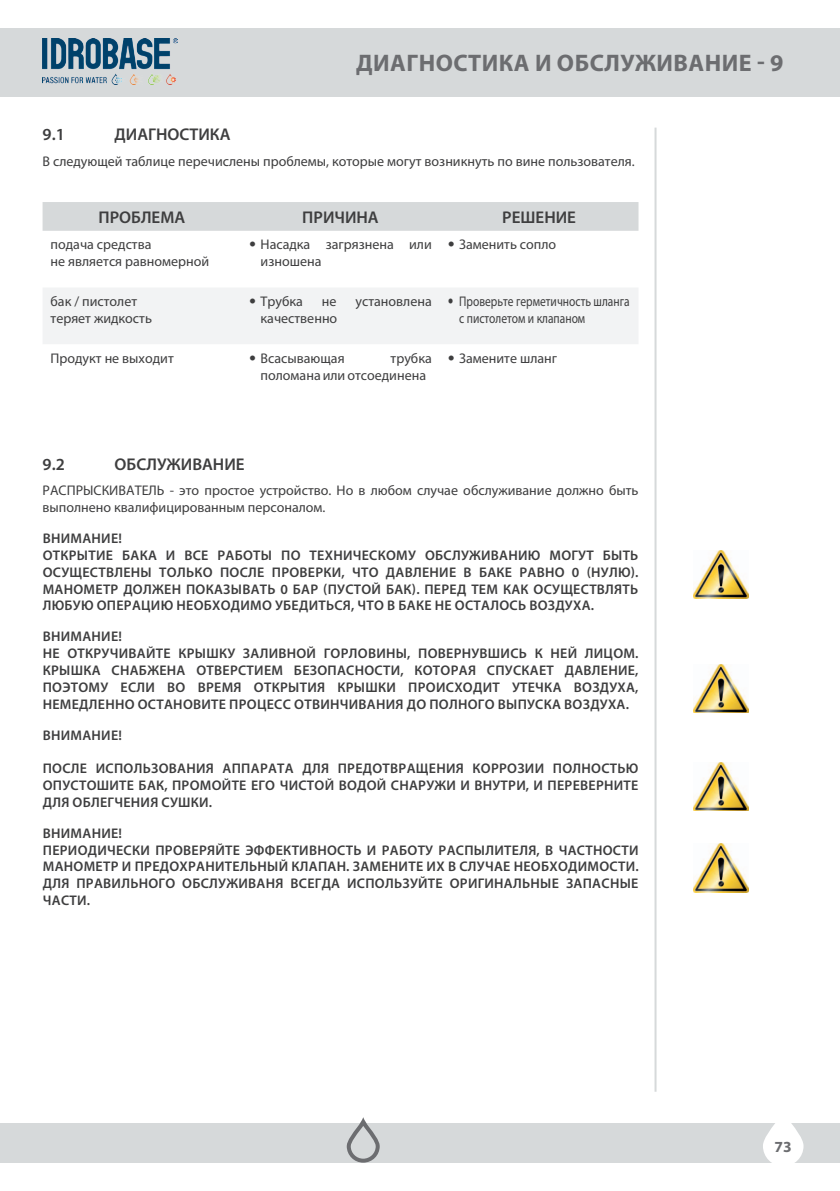
<style>
.page{position:relative;width:840px;height:1191px;background:#fff}
.page>*{position:absolute;margin:0;border:0;box-sizing:border-box;transform-origin:0 0}
.t1{font:700 24px "Myriad Pro";letter-spacing:.02em;color:#6c6d70}
.t2{font:600 17px "Myriad Pro";color:#3e3e3f}
.t3{font:700 15.4px "Myriad Pro";color:#6c6d70}
.t4{font:600 14px/16.8px "Myriad Pro";letter-spacing:.02em;color:#3e3e3f}
.t5{font:14px/16.8px "Myriad Pro";color:#3e3e3f}
.t6{font:14px/16.8px "Myriad Pro";color:#3e3e3f;scale:.82 1}
.s1{font-family:"Helvetica Neue LT Std";font-stretch:condensed}
</style>
<div class="page">
<div style="left:0;top:1123px;width:839px;height:39px;background:#d6d9da"></div>
<div style="left:0;top:28px;width:839px;height:68px;background:#d6d9da"></div>
<svg style="left:762px;top:1123px;width:41px;height:40px"></svg>
<svg style="left:346px;top:1117px;width:33px;height:45px"></svg>
<hr style="left:654px;top:128px;width:2px;height:963px;background:#d6d9da">
<img style="left:693px;top:550px;width:55px;height:48px">
<img style="left:693px;top:664px;width:55px;height:49px">
<img style="left:693px;top:762px;width:55px;height:48px">
<img style="left:693px;top:844px;width:55px;height:48px">
<img style="left:43px;top:38px;width:135px;height:46px">
<div style="left:43px;top:202px;width:595px;height:29px;background:#d6d9da"></div>
<div style="left:43px;top:288px;width:595px;height:56px;background:#f2f3f4"></div>
<h1 class="t1" style="left:356px;top:48px;width:428px">ДИАГНОСТИКА И ОБСЛУЖИВАНИЕ - 9</h1>
<p class="t2" style="left:43px;top:124px;width:24px">9.1</p>
<p class="t2" style="left:115px;top:124px;width:117px">ДИАГНОСТИКА</p>
<p class="t5" style="left:43px;top:152px;width:593px">В следующей таблице перечислены проблемы, которые могут возникнуть по вине пользователя.</p>
<p class="t2" style="left:98px;top:206px;width:88px">ПРОБЛЕМА</p>
<p class="t2" style="left:302px;top:206px;width:78px">ПРИЧИНА</p>
<p class="t2" style="left:502px;top:206px;width:75px">РЕШЕНИЕ</p>
<p class="t5" style="left:51px;top:236px;width:160px">подача средства<br>не является равномерной</p>
<p class="t5" style="left:260px;top:236px;width:173px;text-indent:-11px"><span class="s1">•</span> Насадка загрязнена или изношена</p>
<p class="t5" style="left:447px;top:236px;width:110px"><span class="s1">•</span> Заменить сопло</p>
<p class="t5" style="left:51px;top:293px;width:103px">бак / пистолет теряет жидкость</p>
<p class="t5" style="left:249px;top:293px;width:55px"><span class="s1">•</span> Трубка</p>
<p class="t5" style="left:322px;top:293px;width:16px">не</p>
<p class="t5" style="left:355px;top:293px;width:78px">установлена</p>
<p class="t6" style="left:459px;top:293px;width:209px;text-indent:-11px"><span class="s1">•</span> Проверьте герметичность шланга с пистолетом и клапаном</p>
<p class="t5" style="left:260px;top:309px;width:78px">качественно</p>
<p class="t5" style="left:260px;top:349px;width:173px;text-indent:130px">трубка поломана или отсоединена</p>
<p class="t5" style="left:447px;top:349px;width:111px"><span class="s1">•</span> Заменитe шланг</p>
<p class="t5" style="left:51px;top:349px;width:125px">Продукт не выходит</p>
<p class="t5" style="left:249px;top:349px;width:97px"><span class="s1">•</span> Всасывающая</p>
<p class="t2" style="left:43px;top:453px;width:24px">9.2</p>
<p class="t2" style="left:115px;top:453px;width:131px">ОБСЛУЖИВАНИЕ</p>
<p class="t5" style="left:43px;top:482px;width:597px">РАСПРЫСКИВАТЕЛЬ - это простое устройство. Но в любом случае обслуживание должно быть выполнено квалифицированным персоналом.</p>
<p class="t4" style="left:43px;top:529px;width:81px">ВНИМАНИЕ!<br>Открытие</p>
<p class="t4" style="left:122px;top:546px;width:10px">бака</p>
<p class="t4" style="left:166px;top:546px;width:27px">и все</p>
<p class="t4" style="left:217px;top:546px;width:10px">работы</p>
<p class="t4" style="left:281px;top:546px;width:10px">по</p>
<p class="t4" style="left:309px;top:546px;width:10px">техническому</p>
<p class="t4" style="left:425px;top:546px;width:11px">обслуживанию</p>
<p class="t4" style="left:549px;top:546px;width:10px">могут</p>
<p class="t4" style="left:602px;top:546px;width:10px">быть</p>
<p class="t4" style="left:43px;top:563px;width:10px">осуществлены</p>
<p class="t4" style="left:159px;top:563px;width:10px">только</p>
<p class="t4" style="left:220px;top:563px;width:10px">после</p>
<p class="t4" style="left:272px;top:563px;width:10px">проверки</p>
<p class="t4" style="left:341px;top:563px;width:20px">, что</p>
<p class="t4" style="left:386px;top:563px;width:10px">давление</p>
<p class="t4" style="left:463px;top:563px;width:25px">в баке</p>
<p class="t4" style="left:519px;top:563px;width:10px">равно</p>
<p class="t4" style="left:571px;top:563px;width:30px">0 (нулю</p>
<p class="t4" style="left:630px;top:563px;width:9px">).</p>
<p class="t4" style="left:43px;top:580px;width:22px">Манометр</p>
<p class="t4" style="left:123px;top:580px;width:11px">должен</p>
<p class="t4" style="left:186px;top:580px;width:10px">показывать</p>
<p class="t4" style="left:280px;top:580px;width:22px">0 бар</p>
<p class="t4" style="left:323px;top:580px;width:15px">(пустой</p>
<p class="t4" style="left:386px;top:580px;width:10px">бак</p>
<p class="t4" style="left:412px;top:580px;width:31px">). Перед</p>
<p class="t4" style="left:471px;top:580px;width:10px">тем</p>
<p class="t4" style="left:502px;top:580px;width:10px">как</p>
<p class="t4" style="left:533px;top:580px;width:10px">осуществлять</p>
<p class="t4" style="left:43px;top:597px;width:12px">любую</p>
<p class="t4" style="left:97px;top:597px;width:11px">операцию</p>
<p class="t4" style="left:176px;top:597px;width:11px">необходимо</p>
<p class="t4" style="left:275px;top:597px;width:10px">убедиться</p>
<p class="t4" style="left:351px;top:597px;width:16px">,что</p>
<p class="t4" style="left:387px;top:597px;width:21px">в баке</p>
<p class="t4" style="left:434px;top:597px;width:30px">не осталось</p>
<p class="t4" style="left:529px;top:597px;width:10px">воздуха</p>
<p class="t4" style="left:590px;top:597px;width:5px">.</p>
<p class="t4" style="left:43px;top:628px;width:81px">ВНИМАНИЕ!<br>Не откручивайте</p>
<p class="t4" style="left:178px;top:644px;width:11px">крышку</p>
<p class="t4" style="left:243px;top:644px;width:10px">заливной</p>
<p class="t4" style="left:323px;top:644px;width:11px">горловины</p>
<p class="t4" style="left:407px;top:644px;width:21px">, повернувшись</p>
<p class="t4" style="left:534px;top:644px;width:26px">к ней</p>
<p class="t4" style="left:584px;top:644px;width:11px">лицом</p>
<p class="t4" style="left:635px;top:644px;width:5px">.</p>
<p class="t4" style="left:43px;top:661px;width:20px">Крышка</p>
<p class="t4" style="left:111px;top:661px;width:11px">снабжена</p>
<p class="t4" style="left:196px;top:661px;width:10px">отверстием</p>
<p class="t4" style="left:294px;top:661px;width:10px">безопасности</p>
<p class="t4" style="left:400px;top:661px;width:24px">, которая</p>
<p class="t4" style="left:486px;top:661px;width:10px">спускает</p>
<p class="t4" style="left:564px;top:661px;width:10px">давление</p>
<p class="t4" style="left:635px;top:661px;width:5px">,</p>
<p class="t4" style="left:43px;top:678px;width:11px">поэтому</p>
<p class="t4" style="left:120px;top:678px;width:10px">если</p>
<p class="t4" style="left:167px;top:678px;width:10px">во</p>
<p class="t4" style="left:198px;top:678px;width:10px">время</p>
<p class="t4" style="left:254px;top:678px;width:10px">открытия</p>
<p class="t4" style="left:337px;top:678px;width:11px">крышки</p>
<p class="t4" style="left:408px;top:678px;width:11px">происходит</p>
<p class="t4" style="left:511px;top:678px;width:10px">утечка</p>
<p class="t4" style="left:573px;top:678px;width:10px">воздуха</p>
<p class="t4" style="left:635px;top:678px;width:5px">,</p>
<p class="t4" style="left:43px;top:695px;width:11px">немедленно</p>
<p class="t4" style="left:138px;top:695px;width:10px">остановите</p>
<p class="t4" style="left:229px;top:695px;width:10px">процесс</p>
<p class="t4" style="left:294px;top:695px;width:10px">отвинчивания</p>
<p class="t4" style="left:406px;top:695px;width:33px">до полного</p>
<p class="t4" style="left:497px;top:695px;width:10px">выпуска</p>
<p class="t4" style="left:564px;top:695px;width:10px">воздуха</p>
<p class="t4" style="left:625px;top:695px;width:5px">.</p>
<p class="t4" style="left:43px;top:726px;width:81px">ВНИМАНИЕ!</p>
<p class="t4" style="left:43px;top:759px;width:19px">После</p>
<p class="t4" style="left:96px;top:759px;width:10px">использования</p>
<p class="t4" style="left:222px;top:759px;width:10px">аппарата</p>
<p class="t4" style="left:302px;top:759px;width:10px">для</p>
<p class="t4" style="left:337px;top:759px;width:10px">предотвращения</p>
<p class="t4" style="left:472px;top:759px;width:10px">коррозии</p>
<p class="t4" style="left:552px;top:759px;width:11px">полностью</p>
<p class="t4" style="left:43px;top:776px;width:11px">опустошите</p>
<p class="t4" style="left:138px;top:776px;width:10px">бак</p>
<p class="t4" style="left:164px;top:776px;width:18px">, промойте</p>
<p class="t4" style="left:251px;top:776px;width:9px">его</p>
<p class="t4" style="left:279px;top:776px;width:10px">чистой</p>
<p class="t4" style="left:338px;top:776px;width:11px">водой</p>
<p class="t4" style="left:390px;top:776px;width:11px">снаружи</p>
<p class="t4" style="left:460px;top:776px;width:24px">и внутри</p>
<p class="t4" style="left:525px;top:776px;width:31px">,ипереверните</p>
<p class="t4" style="left:43px;top:793px;width:10px">для</p>
<p class="t4" style="left:73px;top:793px;width:10px">облегчения</p>
<p class="t4" style="left:161px;top:793px;width:11px">сушки</p>
<p class="t4" style="left:209px;top:793px;width:5px">.</p>
<p class="t4" style="left:43px;top:824px;width:81px">ВНИМАНИЕ!<br>Периодически</p>
<p class="t4" style="left:155px;top:841px;width:10px">проверяйте</p>
<p class="t4" style="left:245px;top:841px;width:10px">эффективность</p>
<p class="t4" style="left:367px;top:841px;width:25px">и работу</p>
<p class="t4" style="left:438px;top:841px;width:10px">распылителя</p>
<p class="t4" style="left:536px;top:841px;width:32px">,вчастности</p>
<p class="t4" style="left:43px;top:858px;width:11px">манометр</p>
<p class="t4" style="left:122px;top:858px;width:23px">и предохранительный</p>
<p class="t4" style="left:291px;top:858px;width:10px">клапан</p>
<p class="t4" style="left:346px;top:858px;width:24px">. Замените</p>
<p class="t4" style="left:426px;top:858px;width:43px">их вслучае</p>
<p class="t4" style="left:513px;top:858px;width:11px">необходимости</p>
<p class="t4" style="left:635px;top:858px;width:5px">.</p>
<p class="t4" style="left:43px;top:874px;width:257px">ДЛЯ ПРАВИЛЬНОГО ОБСЛУЖИВАНЯ всегда</p>
<p class="t4" style="left:347px;top:874px;width:10px">используйте</p>
<p class="t4" style="left:449px;top:874px;width:11px">оригинальные</p>
<p class="t4" style="left:565px;top:874px;width:10px">запасные</p>
<p class="t4" style="left:43px;top:891px;width:10px">части</p>
<p class="t4" style="left:87px;top:891px;width:5px">.</p>
<p class="t3" style="left:774px;top:1136px;width:19px">73</p>
</div>
